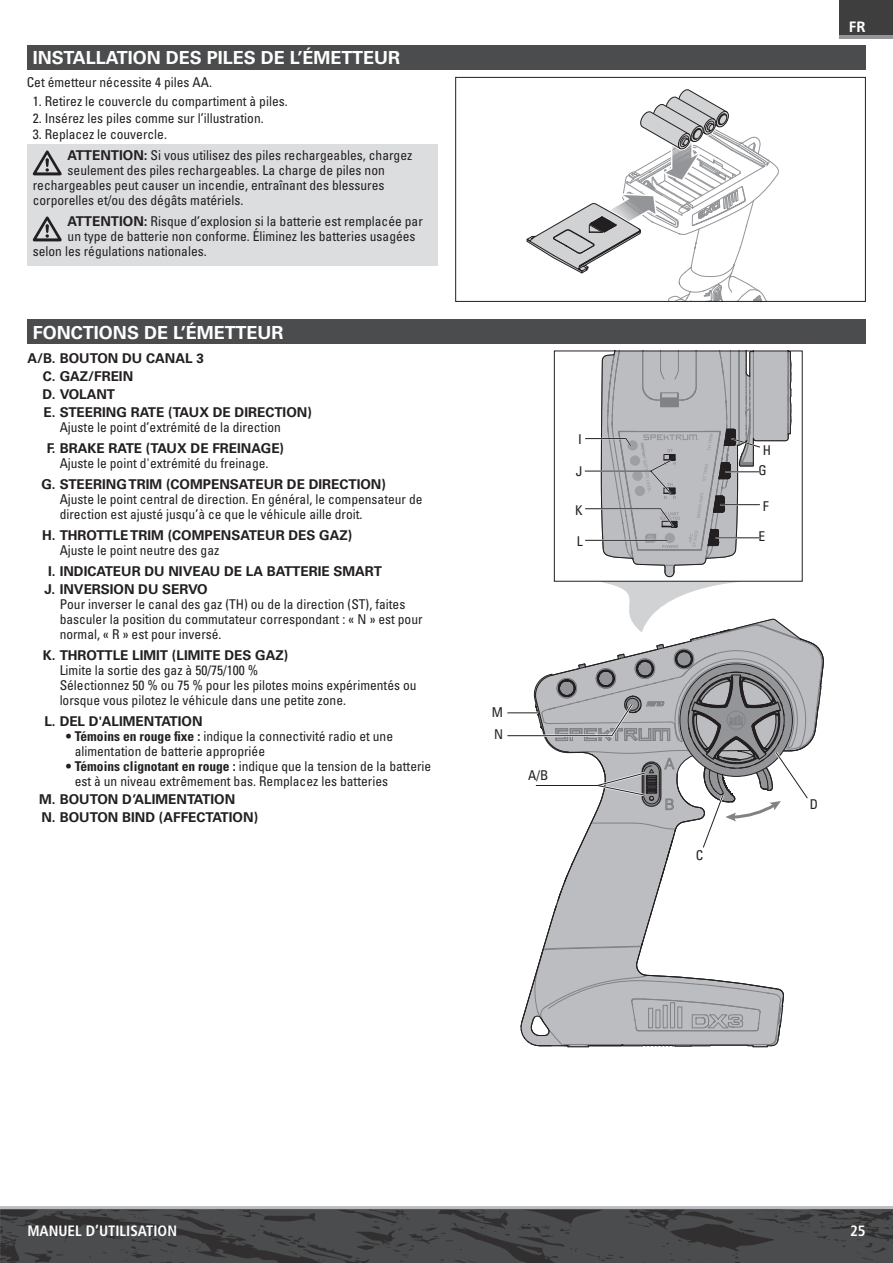
<style>
.page{position:relative;width:893px;height:1263px;background:#fff}
.page>*{position:absolute;margin:0;border:0;box-sizing:border-box;transform-origin:0 0}
.AXI_Header{font:700 18px "Univers LT Std";color:#fff}
.t1{font:700 condensed 15px "Frutiger LT Std";color:#fff}
.t2{font:700 15px "Frutiger LT Std";color:#fff}
.AXI_Cautions_Warning{font:condensed 13.5px/15px "Univers LT Std";color:#231f20}
.t3{font:700 13.5px "Univers LT Std";color:#231f20}
.AXI_Body_Text{font:condensed 13.5px "Univers LT Std";color:#231f20}
.s1{font-weight:700;font-stretch:normal}
.s2{font-weight:700}
</style>
<div class="page">
<img style="left:0;top:1206px;width:893px;height:57px">
<div style="left:840px;top:0;width:53px;height:39px;background:#3e3e3f"></div>
<hr style="left:840px;top:35px;width:53px;height:3px;background:#939598">
<svg style="left:612px;top:1206px;width:145px;height:57px;background:#4b4b4c"></svg>
<svg style="left:498px;top:1206px;width:114px;height:57px;background:#4b4c4d"></svg>
<div style="left:27px;top:145px;width:410px;height:70px;background:#dcdddf"></div>
<div style="left:27px;top:211px;width:410px;height:55px;background:#dcdddf"></div>
<svg style="left:33px;top:150px;width:29px;height:25px"></svg>
<svg style="left:33px;top:216px;width:29px;height:25px"></svg>
<div style="left:27px;top:45px;width:839px;height:24px;background:#4b4c4d"></div>
<svg style="left:505px;top:69px;width:324px;height:979px"></svg>
<hr style="left:585px;top:540px;width:82px;height:1px;background:#231f20">
<div style="left:27px;top:320px;width:839px;height:24px;background:#4b4c4d"></div>
<p class="AXI_Header" style="left:33px;top:47px;width:369px">INSTALLATION DES PILES DE L’ÉMETTEUR</p>
<p class="AXI_Body_Text" style="left:27px;top:74px;width:187px">Cet émetteur nécessite 4 piles AA.</p>
<p class="AXI_Cautions_Warning" style="left:33px;top:94px;width:256px">1. Retirez le couvercle du compartiment à piles.</p>
<p class="AXI_Cautions_Warning" style="left:33px;top:110px;width:232px">2. Insérez les piles comme sur l’illustration.</p>
<p class="AXI_Cautions_Warning" style="left:33px;top:127px;width:136px">3. Replacez le couvercle.</p>
<p class="AXI_Cautions_Warning" style="left:68px;top:148px;width:346px"><span class="s1">ATTENTION:</span> Si vous utilisez des piles rechargeables, chargez</p>
<p class="AXI_Cautions_Warning" style="left:68px;top:163px;width:319px">seulement des piles rechargeables. La charge de piles non</p>
<p class="AXI_Cautions_Warning" style="left:33px;top:178px;width:353px">rechargeables peut causer un incendie, entraînant des blessures</p>
<p class="AXI_Cautions_Warning" style="left:33px;top:193px;width:212px">corporelles et/ou des dégâts matériels.</p>
<p class="AXI_Cautions_Warning" style="left:68px;top:214px;width:357px"><span class="s1">ATTENTION:</span> Risque d’explosion si la batterie est remplacée par</p>
<p class="AXI_Cautions_Warning" style="left:68px;top:229px;width:349px">un type de batterie non conforme. Éliminez les batteries usagées</p>
<p class="AXI_Cautions_Warning" style="left:33px;top:244px;width:175px">selon les régulations nationales.</p>
<p class="AXI_Header" style="left:33px;top:322px;width:252px">FONCTIONS DE L’ÉMETTEUR</p>
<p class="t3" style="left:27px;top:350px;width:178px">A/B. BOUTON DU CANAL 3</p>
<p class="t3" style="left:43px;top:368px;width:92px">C. GAZ/FREIN</p>
<p class="t3" style="left:42px;top:386px;width:74px">D. VOLANT</p>
<p class="t3" style="left:44px;top:404px;width:270px">E. STEERING RATE (TAUX DE DIRECTION)</p>
<p class="t3" style="left:47px;top:440px;width:239px">F. BRAKE RATE (TAUX DE FREINAGE)</p>
<p class="t3" style="left:41px;top:476px;width:346px">G. STEERING TRIM (COMPENSATEUR DE DIRECTION)</p>
<p class="t3" style="left:42px;top:527px;width:312px">H. THROTTLE TRIM (COMPENSATEUR DES GAZ)</p>
<p class="t3" style="left:48px;top:563px;width:335px">I. INDICATEUR DU NIVEAU DE LA BATTERIE SMART</p>
<p class="t3" style="left:44px;top:581px;width:165px">J. INVERSION DU SERVO</p>
<p class="AXI_Cautions_Warning" style="left:60px;top:419px;width:223px">Ajuste le point d’extrémité de la direction</p>
<p class="AXI_Cautions_Warning" style="left:60px;top:455px;width:210px">Ajuste le point d'extrémité du freinage.</p>
<p class="AXI_Cautions_Warning" style="left:60px;top:491px;width:364px">Ajuste le point central de direction. En général, le compensateur de direction est ajusté jusqu’à ce que le véhicule aille droit.</p>
<p class="AXI_Cautions_Warning" style="left:60px;top:542px;width:161px">Ajuste le point neutre des gaz</p>
<p class="AXI_Cautions_Warning" style="left:60px;top:596px;width:364px">Pour inverser le canal des gaz (TH) ou de la direction (ST), faites basculer la position du commutateur correspondant : « N » est pour normal, « R » est pour inversé.</p>
<p class="AXI_Cautions_Warning" style="left:60px;top:662px;width:358px">Limite la sortie des gaz à 50/75/100 %<br>Sélectionnez 50 % ou 75 % pour les pilotes moins expérimentés ou lorsque vous pilotez le véhicule dans une petite zone.</p>
<p class="AXI_Cautions_Warning" style="left:75px;top:728px;width:320px;text-indent:-9px"><span class="s2">• Témoins en rouge fixe :</span> indique la connectivité radio et une alimentation de batterie appropriée</p>
<p class="AXI_Cautions_Warning" style="left:75px;top:758px;width:358px;text-indent:-9px"><span class="s2">• Témoins clignotant en rouge :</span> indique que la tension de la batterie est à un niveau extrêmement bas. Remplacez les batteries</p>
<p class="t3" style="left:43px;top:647px;width:247px">K. THROTTLE LIMIT (LIMITE DES GAZ)</p>
<p class="t3" style="left:44px;top:713px;width:160px">L. DEL D'ALIMENTATION</p>
<p class="t3" style="left:39px;top:791px;width:198px">M. BOUTON D’ALIMENTATION</p>
<p class="t3" style="left:41px;top:809px;width:218px">N. BOUTON BIND (AFFECTATION)</p>
<p class="AXI_Body_Text" style="left:578px;top:431px;width:5px">I</p>
<p class="AXI_Body_Text" style="left:576px;top:463px;width:8px">J</p>
<p class="AXI_Body_Text" style="left:575px;top:501px;width:9px">K</p>
<p class="AXI_Body_Text" style="left:577px;top:533px;width:7px">L</p>
<p class="AXI_Body_Text" style="left:492px;top:703px;width:13px">M</p>
<p class="AXI_Body_Text" style="left:494px;top:726px;width:11px">N</p>
<p class="AXI_Body_Text" style="left:528px;top:767px;width:22px">A/B</p>
<p class="t2" style="left:849px;top:18px;width:18px">FR</p>
<p class="AXI_Body_Text" style="left:763px;top:442px;width:10px">H</p>
<p class="AXI_Body_Text" style="left:758px;top:462px;width:10px">G</p>
<p class="AXI_Body_Text" style="left:763px;top:497px;width:7px">F</p>
<p class="AXI_Body_Text" style="left:758px;top:528px;width:8px">E</p>
<p class="AXI_Body_Text" style="left:696px;top:846px;width:9px">C</p>
<p class="AXI_Body_Text" style="left:810px;top:795px;width:10px">D</p>
<p class="t1" style="left:27px;top:1222px;width:151px">MANUEL D’UTILISATION</p>
<p class="t1" style="left:850px;top:1222px;width:17px">25</p>
</div>
